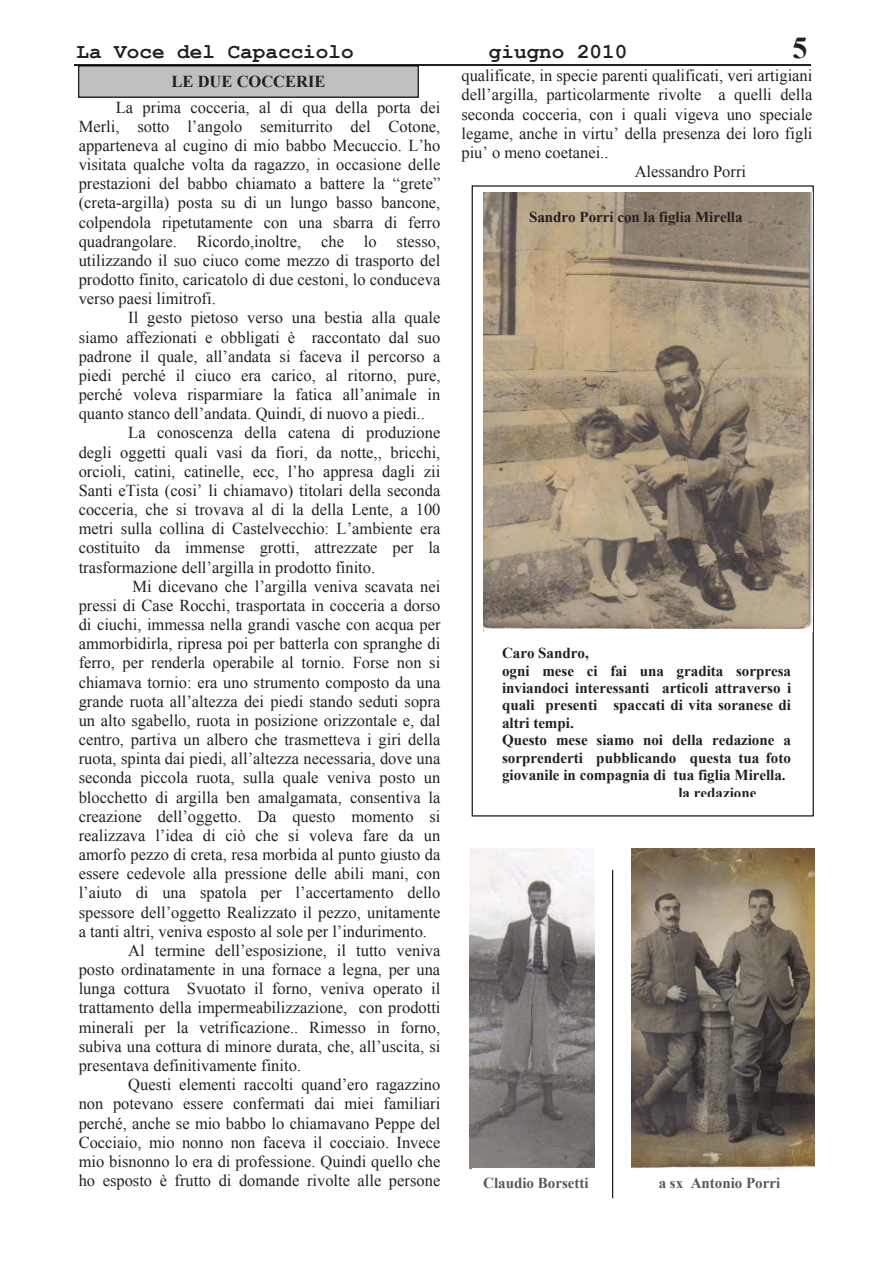
<style>
.page{position:relative;width:893px;height:1263px;background:#fff}
.page>*{position:absolute;margin:0;border:0;box-sizing:border-box;transform-origin:0 0}
.t1{font:700 30.3px "Times New Roman";color:#231f20}
.t2{font:700 21.15px "Courier New";color:#231f20}
.t3{font:16.65px/19.2px "Times New Roman";color:#231f20;text-align:justify}
.t4{font:700 16.65px "Times New Roman";color:#231f20}
.t5{font:700 15.15px "Times New Roman";color:#231f20}
.t6{font:700 15.15px "Times New Roman";color:#58595b}
</style>
<div class="page">
<hr style="left:74px;top:65px;width:736px;height:1px;background:#231f20">
<div style="left:79px;top:66px;width:339px;height:31px;background:#c0bfc0"></div>
<div style="left:78px;top:65px;width:341px;height:33px;border:1px solid #010202"></div>
<img style="left:484px;top:192px;width:328px;height:440px">
<img style="left:470px;top:849px;width:124px;height:320px">
<img style="left:632px;top:849px;width:182px;height:320px">
<hr style="left:612px;top:870px;width:1px;height:328px;background:#010202">
<div style="left:472px;top:1168px;width:135px;height:27px;background:#fff"></div>
<p class="t2" style="left:77px;top:41px;width:279px">La Voce del Capacciolo</p>
<p class="t2" style="left:489px;top:41px;width:140px">giugno 2010</p>
<h1 class="t1" style="left:792px;top:31px;width:16px">5</h1>
<p class="t3" style="left:79px;top:97px;width:363px;text-indent:37px">La prima cocceria, al di qua della porta dei Merli, sotto l’angolo semiturrito del Cotone, apparteneva al cugino di mio babbo Mecuccio. L’ho visitata qualche volta da ragazzo, in occasione delle prestazioni del babbo chiamato a battere la “grete” (creta-argilla) posta su di un lungo basso bancone, colpendola ripetutamente con una sbarra di ferro quadrangolare. Ricordo,inoltre, che lo stesso, utilizzando il suo ciuco come mezzo di trasporto del prodotto finito, caricatolo di due cestoni, lo conduceva verso paesi limitrofi.</p>
<p class="t3" style="left:128px;top:308px;width:313px">Il gesto pietoso verso una bestia alla quale</p>
<p class="t3" style="left:79px;top:327px;width:363px">siamo affezionati e obbligati è raccontato dal suo</p>
<p class="t3" style="left:79px;top:347px;width:363px">padrone il quale, all’andata si faceva il percorso a</p>
<p class="t3" style="left:79px;top:366px;width:363px">piedi perché il ciuco era carico, al ritorno, pure,</p>
<p class="t3" style="left:79px;top:385px;width:363px">perché voleva risparmiare la fatica all’animale in</p>
<p class="t3" style="left:79px;top:404px;width:348px">quanto stanco dell’andata. Quindi, di nuovo a piedi..</p>
<p class="t3" style="left:128px;top:423px;width:314px">La conoscenza della catena di produzione</p>
<p class="t3" style="left:79px;top:442px;width:363px">degli oggetti quali vasi da fiori, da notte,, bricchi,</p>
<p class="t3" style="left:79px;top:462px;width:363px">orcioli, catini, catinelle, ecc, l’ho appresa dagli zii</p>
<p class="t3" style="left:79px;top:481px;width:363px">Santi eTista (cosi’ li chiamavo) titolari della seconda</p>
<p class="t3" style="left:79px;top:500px;width:363px">cocceria, che si trovava al di la della Lente, a 100</p>
<p class="t3" style="left:79px;top:519px;width:363px">metri sulla collina di Castelvecchio: L’ambiente era</p>
<p class="t3" style="left:79px;top:538px;width:363px">costituito da immense grotti, attrezzate per la</p>
<p class="t3" style="left:79px;top:557px;width:298px">trasformazione dell’argilla in prodotto finito.</p>
<p class="t3" style="left:132px;top:577px;width:309px">Mi dicevano che l’argilla veniva scavata nei</p>
<p class="t3" style="left:79px;top:596px;width:363px">pressi di Case Rocchi, trasportata in cocceria a dorso</p>
<p class="t3" style="left:79px;top:615px;width:363px">di ciuchi, immessa nella grandi vasche con acqua per</p>
<p class="t3" style="left:79px;top:634px;width:363px">ammorbidirla, ripresa poi per batterla con spranghe di</p>
<p class="t3" style="left:79px;top:653px;width:363px">ferro, per renderla operabile al tornio. Forse non si</p>
<p class="t3" style="left:79px;top:672px;width:363px">chiamava tornio: era uno strumento composto da una</p>
<p class="t3" style="left:79px;top:692px;width:363px">grande ruota all’altezza dei piedi stando seduti sopra</p>
<p class="t3" style="left:79px;top:711px;width:363px">un alto sgabello, ruota in posizione orizzontale e, dal</p>
<p class="t3" style="left:79px;top:730px;width:363px">centro, partiva un albero che trasmetteva i giri della</p>
<p class="t3" style="left:79px;top:749px;width:363px">ruota, spinta dai piedi, all’altezza necessaria, dove una</p>
<p class="t3" style="left:79px;top:768px;width:363px">seconda piccola ruota, sulla quale veniva posto un</p>
<p class="t3" style="left:79px;top:787px;width:363px">blocchetto di argilla ben amalgamata, consentiva la</p>
<p class="t3" style="left:79px;top:807px;width:363px">creazione dell’oggetto. Da questo momento si</p>
<p class="t3" style="left:79px;top:826px;width:363px">realizzava l’idea di ciò che si voleva fare da un</p>
<p class="t3" style="left:79px;top:845px;width:363px">amorfo pezzo di creta, resa morbida al punto giusto da</p>
<p class="t3" style="left:79px;top:864px;width:363px">essere cedevole alla pressione delle abili mani, con</p>
<p class="t3" style="left:79px;top:883px;width:363px">l’aiuto di una spatola per l’accertamento dello</p>
<p class="t3" style="left:79px;top:902px;width:363px">spessore dell’oggetto Realizzato il pezzo, unitamente</p>
<p class="t3" style="left:79px;top:922px;width:350px">a tanti altri, veniva esposto al sole per l’indurimento.</p>
<p class="t3" style="left:128px;top:941px;width:314px">Al termine dell’esposizione, il tutto veniva</p>
<p class="t3" style="left:79px;top:960px;width:363px">posto ordinatamente in una fornace a legna, per una</p>
<p class="t3" style="left:79px;top:979px;width:363px">lunga cottura Svuotato il forno, veniva operato il</p>
<p class="t3" style="left:79px;top:998px;width:363px">trattamento della impermeabilizzazione, con prodotti</p>
<p class="t3" style="left:79px;top:1017px;width:363px">minerali per la vetrificazione.. Rimesso in forno,</p>
<p class="t3" style="left:79px;top:1037px;width:363px">subiva una cottura di minore durata, che, all’uscita, si</p>
<p class="t3" style="left:79px;top:1056px;width:224px">presentava definitivamente finito.</p>
<p class="t3" style="left:128px;top:1075px;width:314px">Questi elementi raccolti quand’ero ragazzino</p>
<p class="t3" style="left:79px;top:1094px;width:363px">non potevano essere confermati dai miei familiari</p>
<p class="t3" style="left:79px;top:1113px;width:363px">perché, anche se mio babbo lo chiamavano Peppe del</p>
<p class="t3" style="left:79px;top:1132px;width:363px">Cocciaio, mio nonno non faceva il cocciaio. Invece</p>
<p class="t3" style="left:79px;top:1152px;width:363px">mio bisnonno lo era di professione. Quindi quello che</p>
<p class="t3" style="left:79px;top:1171px;width:363px">ho esposto è frutto di domande rivolte alle persone</p>
<p class="t3" style="left:461px;top:66px;width:352px">qualificate, in specie parenti qualificati, veri artigiani</p>
<p class="t3" style="left:461px;top:85px;width:352px">dell’argilla, particolarmente rivolte a quelli della</p>
<p class="t3" style="left:461px;top:104px;width:353px">seconda cocceria, con i quali vigeva uno speciale</p>
<p class="t3" style="left:461px;top:124px;width:353px">legame, anche in virtu’ della presenza dei loro figli</p>
<p class="t3" style="left:461px;top:143px;width:149px">piu’ o meno coetanei..</p>
<p class="t3" style="left:635px;top:162px;width:113px">Alessandro Porri</p>
<p class="t4" style="left:172px;top:73px;width:155px">LE DUE COCCERIE</p>
<p class="t5" style="left:529px;top:209px;width:215px">Sandro Porri con la figlia Mirella</p>
<p class="t5" style="left:502px;top:645px;width:88px">Caro Sandro,</p>
<p class="t5" style="left:502px;top:662px;width:290px">ogni mese ci fai una gradita sorpresa</p>
<p class="t5" style="left:502px;top:679px;width:291px">inviandoci interessanti articoli attraverso i</p>
<p class="t5" style="left:502px;top:697px;width:290px">quali presenti spaccati di vita soranese di</p>
<p class="t5" style="left:502px;top:714px;width:73px">altri tempi.</p>
<p class="t5" style="left:502px;top:732px;width:290px">Questo mese siamo noi della redazione a</p>
<p class="t5" style="left:502px;top:749px;width:290px">sorprenderti pubblicando questa tua foto</p>
<p class="t5" style="left:502px;top:767px;width:285px">giovanile in compagnia di tua figlia Mirella.</p>
<p class="t5" style="left:678px;top:784px;width:79px">la redazione</p>
<p class="t6" style="left:483px;top:1174px;width:107px">Claudio Borsetti</p>
<p class="t6" style="left:659px;top:1174px;width:123px">a sx Antonio Porri</p>
</div>
